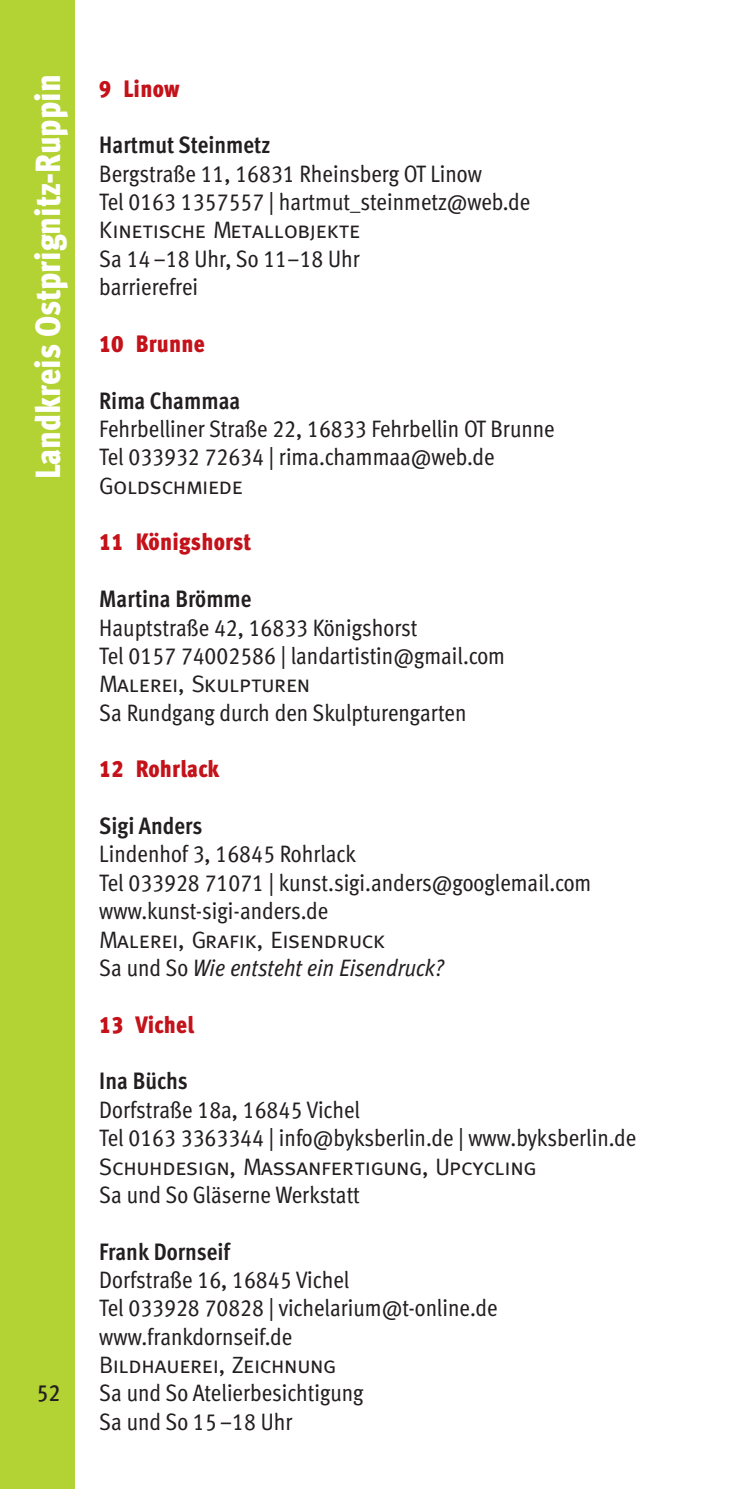
<style>
.page{position:relative;width:745px;height:1489px;background:#fff}
.page>*{position:absolute;margin:0;border:0;box-sizing:border-box;transform-origin:0 0}
.t1{font:900 35px "Meta Cond";color:#fff}
.t2{font:23.75px/28.2px "Meta Cond Book LF";color:#231f20}
.t3{font:23.75px "Meta Caps";letter-spacing:-.015em;color:#231f20}
.t4{font:23.75px "Meta Cond Bold LF";color:#231f20}
.t5{font:23.75px "Meta Cond Black LF";letter-spacing:.01em;color:#c4121a}
.t6{font:italic 23.75px "Meta Cond";letter-spacing:-.005em;color:#231f20}
.t7{font:23.75px "Meta Cond Medium LF";color:#231f20}
.s1{font-family:"Meta Cond Book LF";font-style:normal}
</style>
<div class="page">
<div style="left:0;top:0;width:74px;height:1488px;background:#b3d234"></div>
<h1 class="t1" style="left:27px;top:479px;width:406px;rotate:-90deg">Landkreis Ostprignitz-Ruppin</h1>
<p class="t5" style="left:99px;top:74px;width:82px">9 Linow</p>
<p class="t4" style="left:99px;top:131px;width:172px">Hartmut Steinmetz</p>
<p class="t2" style="left:99px;top:159px;width:432px">Bergstraße 11, 16831 Rheinsberg OT Linow<br>Tel 0163 1357557 | hartmut_steinmetz@web.de</p>
<p class="t3" style="left:99px;top:216px;width:262px">Kinetische Metallobjekte</p>
<p class="t2" style="left:99px;top:244px;width:262px">Sa 14–18 Uhr, So 11–18 Uhr barrierefrei</p>
<p class="t5" style="left:99px;top:329px;width:107px">10 Brunne</p>
<p class="t4" style="left:99px;top:386px;width:142px">Rima Chammaa</p>
<p class="t2" style="left:99px;top:414px;width:456px">Fehrbelliner Straße 22, 16833 Fehrbellin OT Brunne<br>Tel 033932 72634 | rima.chammaa@web.de</p>
<p class="t3" style="left:99px;top:471px;width:145px">Goldschmiede</p>
<p class="t5" style="left:99px;top:528px;width:153px">11 Königshorst</p>
<p class="t4" style="left:99px;top:585px;width:154px">Martina Brömme</p>
<p class="t2" style="left:99px;top:613px;width:407px">Hauptstraße 42, 16833 Königshorst<br>Tel 0157 74002586 | landartistin@gmail.com</p>
<p class="t3" style="left:99px;top:670px;width:212px">Malerei, Skulpturen</p>
<p class="t2" style="left:99px;top:698px;width:368px">Sa Rundgang durch den Skulpturengarten</p>
<p class="t5" style="left:99px;top:754px;width:122px">12 Rohrlack</p>
<p class="t4" style="left:99px;top:811px;width:105px">Sigi Anders</p>
<p class="t2" style="left:99px;top:839px;width:493px">Lindenhof 3, 16845 Rohrlack<br>Tel 033928 71071 | kunst.sigi.anders@googlemail.com www.kunst-sigi-anders.de</p>
<p class="t3" style="left:99px;top:925px;width:287px">Malerei, Grafik, Eisendruck</p>
<p class="t6" style="left:99px;top:954px;width:346px"><span class="s1">Sa und So</span> Wie entsteht ein Eisendruck?</p>
<p class="t5" style="left:99px;top:1010px;width:96px">13 Vichel</p>
<p class="t4" style="left:99px;top:1067px;width:90px">Ina Büchs</p>
<p class="t2" style="left:99px;top:1095px;width:538px">Dorfstraße 18a, 16845 Vichel<br>Tel 0163 3363344 | info@byksberlin.de | www.byksberlin.de</p>
<p class="t3" style="left:99px;top:1152px;width:438px">Schuhdesign, Massanfertigung, Upcycling</p>
<p class="t2" style="left:99px;top:1180px;width:262px">Sa und So Gläserne Werkstatt</p>
<p class="t4" style="left:99px;top:1237px;width:132px">Frank Dornseif</p>
<p class="t2" style="left:99px;top:1265px;width:399px">Dorfstraße 16, 16845 Vichel<br>Tel 033928 70828 | vichelarium@t-online.de www.frankdornseif.de</p>
<p class="t3" style="left:99px;top:1350px;width:238px">Bildhauerei, Zeichnung</p>
<p class="t2" style="left:99px;top:1378px;width:265px">Sa und So Atelierbesichtigung<br>Sa und So 15–18 Uhr</p>
<p class="t7" style="left:36px;top:1379px;width:25px">52</p>
</div>
